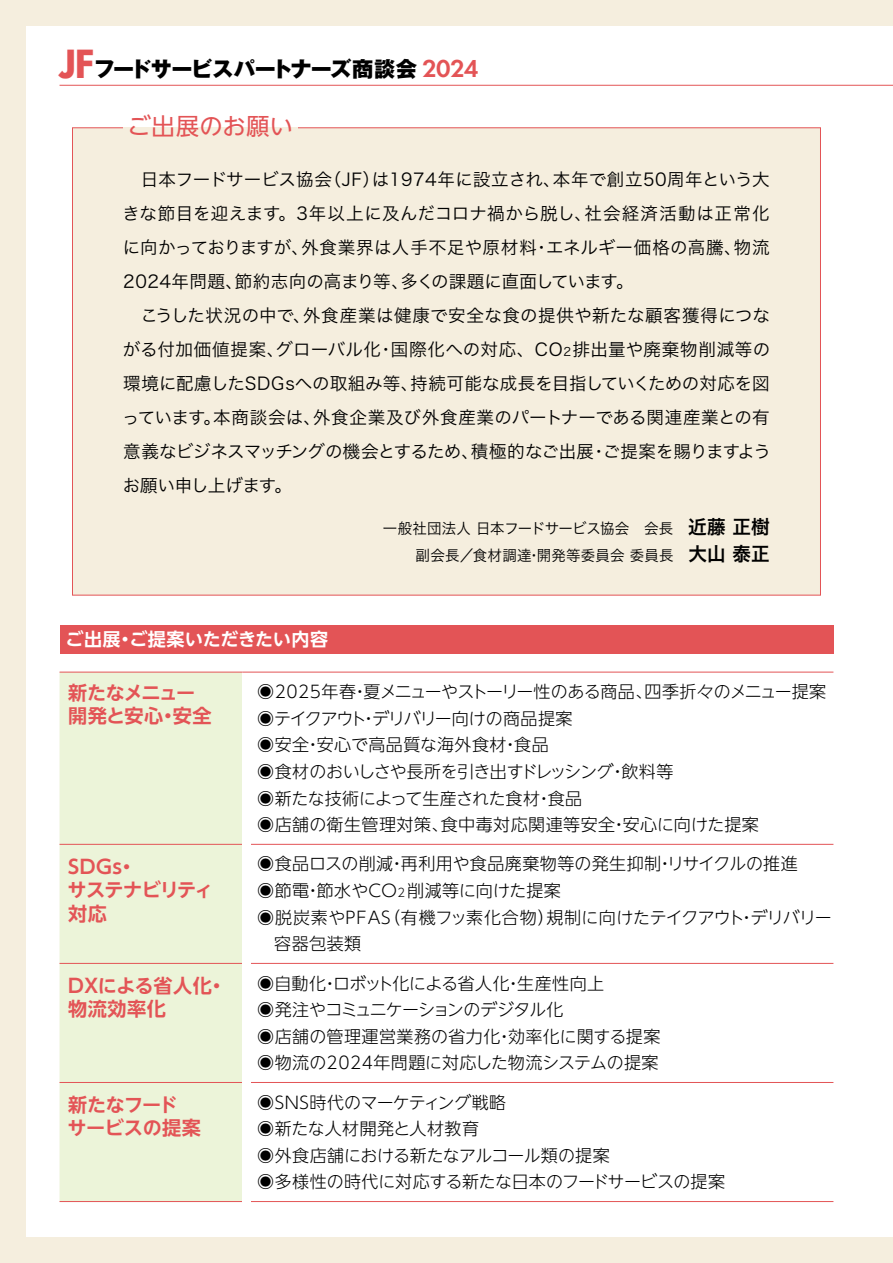
<style>
.page{position:relative;width:893px;height:1263px;background:#fff}
.page>*{position:absolute;margin:0;border:0;box-sizing:border-box;transform-origin:0 0}
.t1{font:23.4px "UD Shin Go NT Pro";letter-spacing:.01em;color:#e35456}
.t2{font:800 21.3px "Gothic MB101 Pro";letter-spacing:-.03em;color:#000}
.t3{font:700 19.2px/23.4px "UD Shin Go NT Pro De";letter-spacing:-.02em;color:#e35456}
.t4{font:700 19.2px/23.4px "UD Shin Go NT Pro De";letter-spacing:.03em;color:#e35456}
.t5{font:700 18px "UD Shin Go NT Pro De";letter-spacing:.02em;color:#fff}
.t6{font:17.55px/34px "Hira Kaku Pro N W3";letter-spacing:.01em;color:#000}
.t7{font:300 16.95px/26.5px "UD Shin Go NT Pro";color:#000}
.t8{font:14.85px/27.6px "Hira Kaku Pro N W3";letter-spacing:.015em;color:#000;text-align:right}
.s1{font-family:"Futura PT";font-size:42.45px;color:#e35456}
.s2{font-family:"Futura PT";font-weight:600;font-size:25.5px;color:#e35456}
.s3{font-size:11.7px}
.s4{font-family:"Hira Kaku Pro N W6";font-size:19.2px}
</style>
<div class="page">
<div style="left:72px;top:128px;width:749px;height:467px;background:#f5eede;border:1px solid #e35456"></div>
<div style="left:123px;top:128px;width:175px;height:21px;background:#f5eede"></div>
<div style="left:60px;top:625px;width:773px;height:28px;background:#e35456"></div>
<hr style="left:60px;top:85px;width:833px;height:1px;background:#e35456">
<div style="left:60px;top:673px;width:182px;height:528px;background:#ecf4d9"></div>
<hr style="left:60px;top:672px;width:182px;height:1px;background:#e35456">
<hr style="left:242px;top:672px;width:591px;height:1px;background:#e35456">
<hr style="left:60px;top:844px;width:182px;height:1px;background:#e35456">
<hr style="left:242px;top:844px;width:591px;height:1px;background:#e35456">
<hr style="left:60px;top:963px;width:182px;height:1px;background:#e35456">
<hr style="left:242px;top:963px;width:591px;height:1px;background:#e35456">
<hr style="left:60px;top:1082px;width:182px;height:1px;background:#e35456">
<hr style="left:242px;top:1082px;width:591px;height:1px;background:#e35456">
<hr style="left:60px;top:1201px;width:182px;height:1px;background:#e35456">
<hr style="left:242px;top:1201px;width:591px;height:1px;background:#e35456">
<div style="left:242px;top:680px;width:9px;height:528px;background:#fff"></div>
<div style="left:0;top:0;width:26px;height:1263px;background:#f5eede"></div>
<div style="left:0;top:0;width:893px;height:26px;background:#f5eede"></div>
<div style="left:0;top:1237px;width:893px;height:26px;background:#f5eede"></div>
<p class="t2" style="left:60px;top:51px;width:420px"><span class="s1">JF</span>フードサービスパートナーズ商談会 <span class="s2">2024</span></p>
<h1 class="t1" style="left:128px;top:108px;width:167px">ご出展のお願い</h1>
<p class="t6" style="left:122px;top:161px;width:650px;text-indent:19px">日本フードサービス協会（JF）は1974年に設立され、本年で創立50周年という大きな節目を迎えます。3年以上に及んだコロナ禍から脱し、社会経済活動は正常化に向かっておりますが、外食業界は人手不足や原材料・エネルギー価格の高騰、物流2024年問題、節約志向の高まり等、多くの課題に直面しています。<br>　こうした状況の中で、外食産業は健康で安全な食の提供や新たな顧客獲得につながる付加価値提案、グローバル化・国際化への対応、CO<span class="s3">2</span>排出量や廃棄物削減等の環境に配慮したSDGsへの取組み等、持続可能な成長を目指していくための対応を図っています。本商談会は、外食企業及び外食産業のパートナーである関連産業との有意義なビジネスマッチングの機会とするため、積極的なご出展・ご提案を賜りますようお願い申し上げます。</p>
<p class="t5" style="left:65px;top:625px;width:264px">ご出展・ご提案いただきたい内容</p>
<p class="t8" style="left:383px;top:513px;width:388px">一般社団法人 日本フードサービス協会　会長 <span class="s4">近藤 正樹</span>副会長／食材調達・開発等委員会 委員長 <span class="s4">大山 泰正</span></p>
<p class="t3" style="left:68px;top:680px;width:145px">新たなメニュー開発と安心・安全</p>
<p class="t7" style="left:257px;top:678px;width:570px">◉2025年春・夏メニューやストーリー性のある商品、四季折々のメニュー提案◉テイクアウト・デリバリー向けの商品提案<br>◉安全・安心で高品質な海外食材・食品<br>◉食材のおいしさや長所を引き出すドレッシング・飲料等<br>◉新たな技術によって生産された食材・食品<br>◉店舗の衛生管理対策、食中毒対応関連等安全・安心に向けた提案</p>
<p class="t3" style="left:68px;top:854px;width:147px">SDGs・<br>サステナビリティ対応</p>
<p class="t7" style="left:257px;top:850px;width:542px">◉食品ロスの削減・再利用や食品廃棄物等の発生抑制・リサイクルの推進</p>
<p class="t7" style="left:257px;top:877px;width:305px">◉節電・節水やCO<span class="s3">2</span>削減等に向けた提案</p>
<p class="t7" style="left:257px;top:903px;width:576px">◉脱炭素やPFAS（有機フッ素化合物）規制に向けたテイクアウト・デリバリー</p>
<p class="t7" style="left:274px;top:930px;width:88px">容器包装類</p>
<p class="t4" style="left:68px;top:973px;width:160px">DXによる省人化・物流効率化</p>
<p class="t7" style="left:257px;top:969px;width:405px">◉自動化・ロボット化による省人化・生産性向上<br>◉発注やコミュニケーションのデジタル化<br>◉店舗の管理運営業務の省力化・効率化に関する提案◉物流の2024年問題に対応した物流システムの提案</p>
<p class="t3" style="left:68px;top:1092px;width:135px">新たなフードサービスの提案</p>
<p class="t7" style="left:257px;top:1088px;width:469px">◉SNS時代のマーケティング戦略<br>◉新たな人材開発と人材教育<br>◉外食店舗における新たなアルコール類の提案<br>◉多様性の時代に対応する新たな日本のフードサービスの提案</p>
</div>
